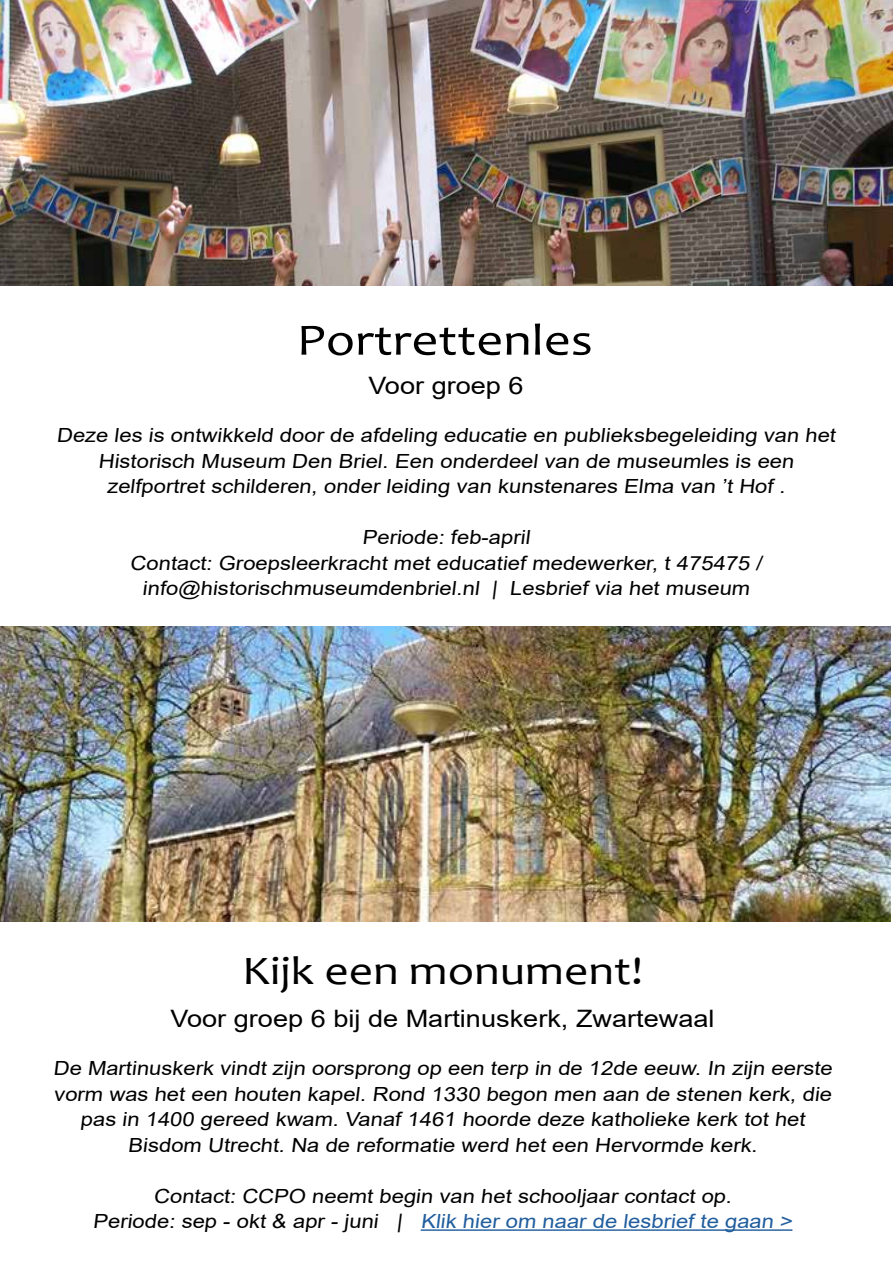
<style>
.page{position:relative;width:893px;height:1263px;background:#fff}
.page>*{position:absolute;margin:0;border:0;box-sizing:border-box;transform-origin:0 0}
.t1{font:45px "Candara";color:#000;scale:1.17 1}
.t2{font:40.5px "Candara";color:#000;scale:1.17 1}
.t3{font:24px "Arial";color:#000;scale:1.13 1}
.t4{font:19.5px/25.5px "Arial";color:#000;text-align:center;scale:1.13 1}
.s1{color:#215e9e}
</style>
<div class="page">
<img style="left:0;top:0;width:893px;height:286px">
<hr style="left:421px;top:1229px;width:371px;height:2px;background:#215e9e">
<img style="left:0;top:626px;width:890px;height:295px">
<h1 class="t1" style="left:297px;top:312px;width:255px">Portrettenles</h1>
<p class="t3" style="left:368px;top:369px;width:139px">Voor groep 6</p>
<p class="t4" style="left:56px;top:422px;width:694px">Deze les is ontwikkeld door de afdeling educatie en publieksbegeleiding van het<br>Historisch Museum Den Briel. Een onderdeel van de museumles is een zelfportret schilderen, onder leiding van kunstenares Elma van ’t Hof .</p>
<p class="t4" style="left:130px;top:524px;width:564px">Periode: feb-april<br>Contact: Groepsleerkracht met educatief medewerker, t 475475 / info@historischmuseumdenbriel.nl | Lesbrief via het museum</p>
<h2 class="t2" style="left:242px;top:945px;width:344px">Kijk een monument!</h2>
<p class="t3" style="left:171px;top:1002px;width:483px">Voor groep 6 bij de Martinuskerk, Zwartewaal</p>
<p class="t4" style="left:53px;top:1055px;width:694px">De Martinuskerk vindt zijn oorsprong op een terp in de 12de eeuw. In zijn eerste vorm was het een houten kapel. Rond 1330 begon men aan de stenen kerk, die pas in 1400 gereed kwam. Vanaf 1461 hoorde deze katholieke kerk tot het Bisdom Utrecht. Na de reformatie werd het een Hervormde kerk.</p>
<p class="t4" style="left:93px;top:1183px;width:623px">Contact: CCPO neemt begin van het schooljaar contact op.<br>Periode: sep - okt &amp; apr - juni | <span class="s1">Klik hier om naar de lesbrief te gaan &gt;</span></p>
</div>
